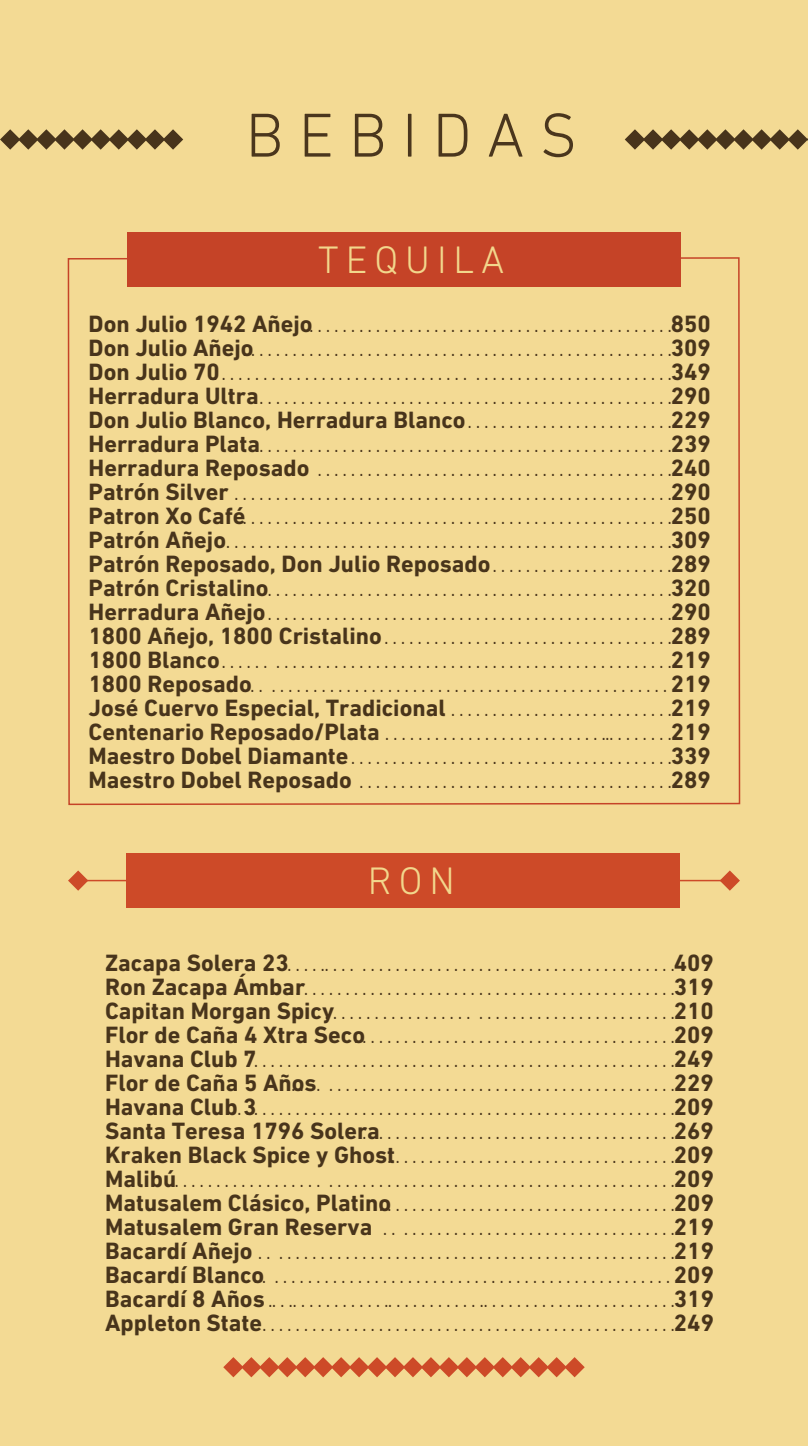
<style>
.page{position:relative;width:808px;height:1446px;background:#f3da94}
.page>*{position:absolute;margin:0;border:0;box-sizing:border-box;transform-origin:0 0}
.t1{font:300 63px "DIN Next LT Pro";letter-spacing:.24em;color:#4a361d}
.t2{font:300 39px "DIN Next LT Pro";letter-spacing:.18em;color:#f2d78c}
.t3{font:300 24px/24px "DIN Next LT Pro";color:#48341b;text-align:right}
.t4{font:700 24px/24px "DIN Next LT Pro";color:#48341b}
.s1{font-weight:700}
</style>
<div class="page">
<svg style="left:0;top:129px;width:183px;height:21px"></svg>
<svg style="left:625px;top:129px;width:183px;height:21px"></svg>
<div style="left:126px;top:853px;width:553px;height:55px;background:#cd4a28"></div>
<hr style="left:72px;top:880px;width:661px;height:1px;background:#cd4a28">
<svg style="left:68px;top:870px;width:20px;height:21px"></svg>
<svg style="left:720px;top:870px;width:20px;height:21px"></svg>
<div style="left:127px;top:232px;width:553px;height:55px;background:#c54327"></div>
<svg style="left:223px;top:1357px;width:362px;height:20px"></svg>
<h1 class="t1" style="left:246px;top:99px;width:333px">BEBIDAS</h1>
<h2 class="t2" style="left:318px;top:238px;width:188px">TEQUILA</h2>
<p class="t3" style="left:89px;top:311px;width:624px;text-align:left"><span class="s1">Don Julio 1942 Añejo<br>Don Julio Añejo<br>Don Julio 70<br>Herradura Ultra</span>. . . . . . . . . . . . . . . . . . . . . . . . . . . . . . . . . . . . . . . . . . . . . . . . . .<span class="s1">290<br>Don Julio Blanco, Herradura Blanco<br>Herradura Plata</span>. . . . . . . . . . . . . . . . . . . . . . . . . . . . . . . . . . . . . . . . . . . . . . . . . .<span class="s1">239<br>Herradura Reposado</span> . . . . . . . . . . . . . . . . . . . . . . . . . . . . . . . . . . . . . . . . . . .<span class="s1">240<br>Patrón Silver</span> . . . . . . . . . . . . . . . . . . . . . . . . . . . . . . . . . . . . . . . . . . . . . . . . . . . . .<span class="s1">290<br>Patron Xo Café</span>. . . . . . . . . . . . . . . . . . . . . . . . . . . . . . . . . . . . . . . . . . . . . . . . . . . .<span class="s1">250<br>Patrón Añejo<br>Patrón Reposado, Don Julio Reposado<br>Patrón Cristalino</span>. . . . . . . . . . . . . . . . . . . . . . . . . . . . . . . . . . . . . . . . . . . . . . . . .<span class="s1">320<br>Herradura Añejo<br>1800 Añejo, 1800 Cristalino</span>. . . . . . . . . . . . . . . . . . . . . . . . . . . . . . . . . . .<span class="s1">289<br>1800 Blanco</span>. . . . . . . . . . . . . . . . . . . . . . . . . . . . . . . . . . . . . . . . . . . . . . . . . . . . . .<span class="s1">219<br>1800 Reposado<br>José Cuervo Especial, Tradicional</span> . . . . . . . . . . . . . . . . . . . . . . . . . . .<span class="s1">219<br>Centenario Reposado/Plata</span> . . . . . . . . . . . . . . . . . . . . . . . . . . ... . . . . . . .<span class="s1">219<br>Maestro Dobel Diamante</span>. . . . . . . . . . . . . . . . . . . . . . . . . . . . . . . . . . . . . . .<span class="s1">339<br>Maestro Dobel Reposado</span> . . . . . . . . . . . . . . . . . . . . . . . . . . . . . . . . . . . . . .<span class="s1">289</span></p>
<p class="t3" style="left:209px;top:311px;width:503px">. . . . . . . . . . . . . . . . . . . . . . . . . . . . . . . . . . . . . . . . . . . .<span class="s1">850<br></span>. . . . . . . . . . . . . . . . . . . . . . . . . . . . . . . . . . . . . . . . . . . . . . . . . . . .<span class="s1">309<br></span>.. . . . . . . . . . . . . . . . . . . . . . . . . . . . . . . . . . . . . . . . . . . . . . . . . . . . . . .<span class="s1">349</span></p>
<p class="t3" style="left:459px;top:407px;width:254px">. . . . . . . . . . . . . . . . . . . . . . . . . .<span class="s1">229</span></p>
<p class="t3" style="left:217px;top:527px;width:495px">. . . . . . . . . . . . . . . . . . . . . . . . . . . . . . . . . . . . . . . . . . . . . . . . . . . . . . .<span class="s1">309 </span>. . . . . . . . . . . . . . . . . . . . . . .<span class="s1">289</span></p>
<p class="t3" style="left:259px;top:599px;width:453px">. . . . . . . . . . . . . . . . . . . . . . . . . . . . . . . . . . . . . . . . . . . . . . . . . .<span class="s1">290</span></p>
<p class="t3" style="left:242px;top:671px;width:471px">. . . . . . . . . . . . . . . . . . . . . . . . . . . . . . . . . . . . . . . . . . . . . . . . . . . <span class="s1">219</span></p>
<h2 class="t2" style="left:368px;top:858px;width:89px">RON</h2>
<p class="t3" style="left:105px;top:951px;width:610px">. . . . . .. . . . . . . . . . . . . . . . . . . . . . . . . . . . . . . . . . . . . . . . . .<span class="s1">409<br></span>. . . . . . . . . . . . . . . . . . . . . . . . . . . . . . . . . . . . . . . . . . . . . . .<span class="s1">319<br></span>. . . . . . . . . . . . . . . . . . . . . . . . . . . . . . . . . . . . . . . . . .<span class="s1">210<br></span>. . . . . . . . . . . . . . . . . . . . . . . . . . . . . . . . . . . . . . .<span class="s1">209<br></span>. . . . . . . . . . . . . . . . . . . . . . . . . . . . . . . . . . . . . . . . . . . . . . . . . . . .<span class="s1">249<br></span>. . . . . . . . . . . . . . . . . . . . . . . . . . . . . . . . . . . . . . . . . . . . . .<span class="s1">229<br></span>. . . . . . . . . . . . . . . . . . . . . . . . . . . . . . . . . . . . . . . . . . . . . . . . . . . . .<span class="s1">209<br></span>. . . . . . . . . . . . . . . . . . . . . . . . . . . . . . . . . . . . . .<span class="s1">269<br></span>. . . . . . . . . . . . . . . . . . . . . . . . . . . . . . . . . . .<span class="s1">209<br>Malibú</span>. . . . . . . . . . . . . . . . . . . . . . . . . . . . . . . . . . . . . . . . . . . . . . . . . . . . . . . . . . . .<span class="s1">209 </span>. . . . . . . . . . . . . . . . . . . . . . . . . . . . . . . . . . . .<span class="s1">209<br>Matusalem Gran Reserva</span> . . . . . . . . . . . . . . . . . . . . . . . . . . . . . . . . . . .<span class="s1">219<br>Bacardí Añejo</span> . . . . . . . . . . . . . . . . . . . . . . . . . . . . . . . . . . . . . . . . . . . . . . . . . .<span class="s1">219 </span>. . . . . . . . . . . . . . . . . . . . . . . . . . . . . . . . . . . . . . . . . . . . . . . . . . . <span class="s1">209<br>Bacardí 8 Años</span>.. . .. . . . . . . . . . . .. . . . . . . . . . . .. . . . . . . . . . . .. . . . . . . . . . . .<span class="s1">319<br>Appleton State</span>. . . . . . . . . . . . . . . . . . . . . . . . . . . . . . . . . . . . . . . . . . . . . . . . . .<span class="s1">249</span></p>
<p class="t4" style="left:105px;top:951px;width:291px">Zacapa Solera 23<br>Ron Zacapa Ámbar<br>Capitan Morgan Spicy<br>Flor de Caña 4 Xtra Seco<br>Havana Club 7<br>Flor de Caña 5 Años<br>Havana Club 3<br>Santa Teresa 1796 Solera<br>Kraken Black Spice y Ghost</p>
<p class="t4" style="left:105px;top:1191px;width:287px">Matusalem Clásico, Platino</p>
<p class="t4" style="left:105px;top:1263px;width:161px">Bacardí Blanco</p>
</div>
